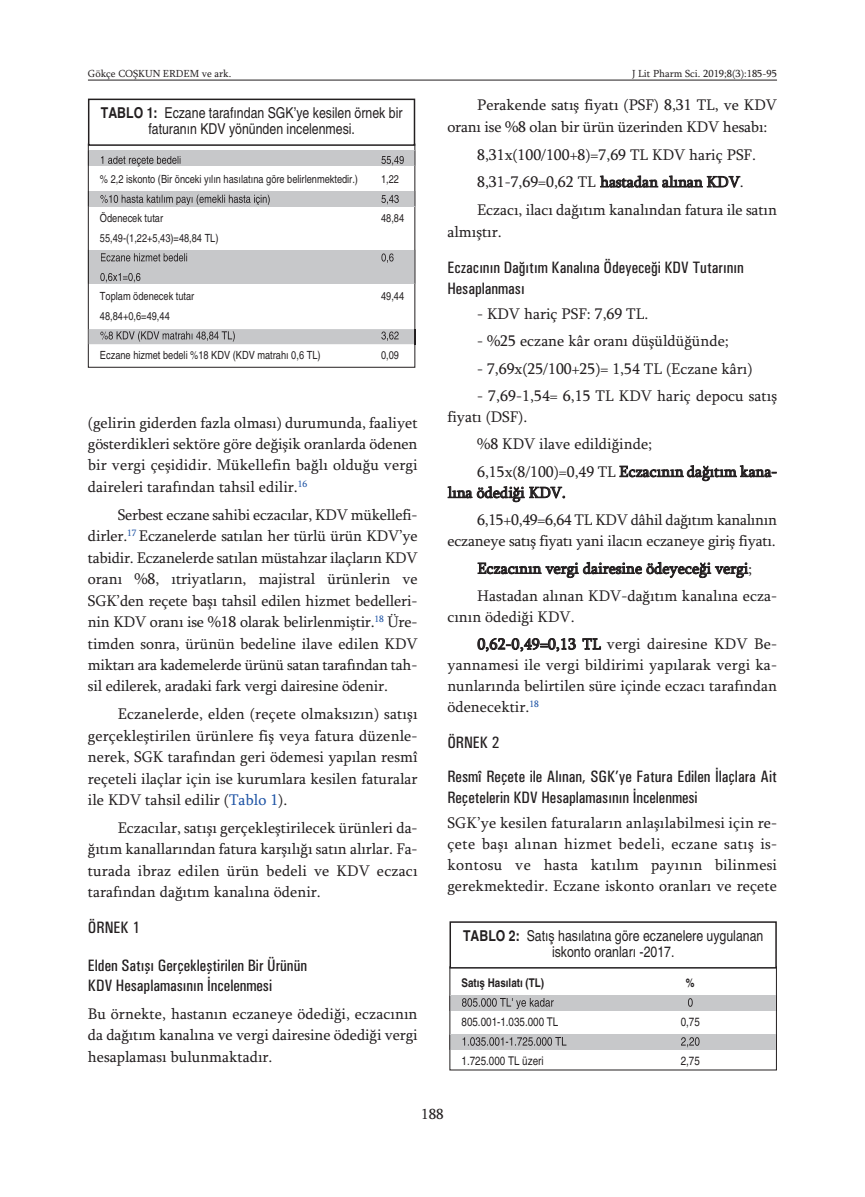
<style>
.page{position:relative;width:865px;height:1197px;background:#fff}
.page>*{position:absolute;margin:0;border:0;box-sizing:border-box;transform-origin:0 0}
.t1{font:500 condensed 16.5px/20.2px "Univers";color:#231f20}
.t2{font:15.75px/21.5px "Sylfaen";color:#231f20;text-align:justify}
.t3{font:15.75px/27.5px "Sylfaen";letter-spacing:-.02em;color:#231f20}
.t4{font:condensed 15px/16.5px "Helvetica";color:#231f20;text-align:center}
.t5{font:15px "Sylfaen";color:#231f20}
.t6{font:condensed 12px "Helvetica";color:#231f20}
.t7{font:700 condensed 12px "Helvetica";color:#231f20}
.t8{font:condensed 11.25px "Helvetica";color:#231f20}
.t9{font:10.5px "Sylfaen";color:#231f20}
.s1{font-weight:700}
.s2{color:#1c52a4}
</style>
<div class="page">
<hr style="left:88px;top:80px;width:689px;height:1px;background:#231f20">
<div style="left:449px;top:921px;width:327px;height:47px;border:2px solid #231f20"></div>
<div style="left:450px;top:995px;width:326px;height:15px;background:#c7c8ca"></div>
<svg style="left:449px;top:995px;width:2px;height:15px"></svg>
<svg style="left:776px;top:995px;width:1px;height:15px"></svg>
<svg style="left:462px;top:998px;width:82px;height:11px"></svg>
<div style="left:450px;top:1034px;width:326px;height:15px;background:#c7c8ca"></div>
<svg style="left:449px;top:1034px;width:2px;height:15px"></svg>
<svg style="left:776px;top:1034px;width:1px;height:15px"></svg>
<svg style="left:462px;top:1037px;width:96px;height:8px"></svg>
<div style="left:88px;top:99px;width:327px;height:47px;border:2px solid #231f20"></div>
<div style="left:89px;top:150px;width:325px;height:16px;background:#c7c8ca"></div>
<svg style="left:88px;top:150px;width:1px;height:16px"></svg>
<svg style="left:414px;top:150px;width:2px;height:16px"></svg>
<svg style="left:101px;top:156px;width:52px;height:10px"></svg>
<svg style="left:89px;top:191px;width:325px;height:15px;background:#bbbcbe"></svg>
<svg style="left:88px;top:191px;width:1px;height:15px"></svg>
<svg style="left:414px;top:191px;width:2px;height:15px"></svg>
<svg style="left:100px;top:195px;width:56px;height:8px"></svg>
<div style="left:89px;top:250px;width:325px;height:33px;background:#c7c8ca"></div>
<hr style="left:415px;top:250px;width:1px;height:33px;background:#231f20">
<hr style="left:88px;top:250px;width:1px;height:33px;background:#231f20">
<hr style="left:414px;top:250px;width:1px;height:33px;background:#231f20">
<svg style="left:101px;top:253px;width:72px;height:8px"></svg>
<svg style="left:100px;top:273px;width:40px;height:9px"></svg>
<svg style="left:89px;top:329px;width:327px;height:15px;background:#bababc"></svg>
<p class="t9" style="left:88px;top:67px;width:145px">Gökçe COŞKUN ERDEM ve ark.</p>
<p class="t9" style="left:632px;top:67px;width:146px">J Lit Pharm Sci. 2019;8(3):185-95</p>
<p class="t4" style="left:101px;top:104px;width:303px"><span class="s1">TABLO 1:</span> Eczane tarafından SGK’ye kesilen örnek bir faturanın KDV yönünden incelenmesi.</p>
<p class="t8" style="left:100px;top:173px;width:259px">% 2,2 iskonto (Bir önceki yılın hasılatına göre belirlenmektedir.)</p>
<p class="t8" style="left:381px;top:173px;width:19px">1,22</p>
<p class="t8" style="left:100px;top:212px;width:65px">Ödenecek tutar</p>
<p class="t8" style="left:381px;top:212px;width:25px">48,84</p>
<p class="t8" style="left:100px;top:231px;width:120px">55,49-(1,22+5,43)=48,84 TL)</p>
<p class="t8" style="left:100px;top:290px;width:96px">Toplam ödenecek tutar</p>
<p class="t8" style="left:381px;top:290px;width:25px">49,44</p>
<p class="t8" style="left:100px;top:309px;width:71px">48,84+0,6=49,44</p>
<p class="t8" style="left:100px;top:348px;width:222px">Eczane hizmet bedeli %18 KDV (KDV matrahı 0,6 TL)</p>
<p class="t8" style="left:381px;top:348px;width:19px">0,09</p>
<p class="t2" style="left:88px;top:411px;width:331px">(gelirin giderden fazla olması) durumunda, faaliyet gösterdikleri sektöre göre değişik oranlarda ödenen bir vergi çeşididir. Mükellefin bağlı olduğu vergi daireleri tarafından tahsil edilir.<sup>16</sup></p>
<p class="t2" style="left:88px;top:503px;width:331px;text-indent:30px">Serbest eczane sahibi eczacılar, KDV mükellefi&shy;dirler.<sup>17</sup> Eczanelerde satılan her türlü ürün KDV’ye tabidir. Eczanelerde satılan müstahzar ilaçların KDV oranı %8, ıtriyatların, majistral ürünlerin ve SGK’den reçete başı tahsil edilen hizmet bedelleri&shy;nin KDV oranı ise %18 olarak belirlenmiştir.<sup>18</sup> Üre&shy;timden sonra, ürünün bedeline ilave edilen KDV miktarı ara kademelerde ürünü satan tarafından tah&shy;sil edilerek, aradaki fark vergi dairesine ödenir.</p>
<p class="t2" style="left:88px;top:703px;width:331px;text-indent:30px">Eczanelerde, elden (reçete olmaksızın) satışı gerçekleştirilen ürünlere fiş veya fatura düzenle&shy;nerek, SGK tarafından geri ödemesi yapılan resmî reçeteli ilaçlar için ise kurumlara kesilen faturalar ile KDV tahsil edilir (<span class="s2">Tablo 1</span>).</p>
<p class="t2" style="left:88px;top:816px;width:331px;text-indent:30px">Eczacılar, satışı gerçekleştirilecek ürünleri da&shy;ğıtım kanallarından fatura karşılığı satın alırlar. Fa&shy;turada ibraz edilen ürün bedeli ve KDV eczacı tarafından dağıtım kanalına ödenir.</p>
<p class="t1" style="left:88px;top:917px;width:54px">ÖRNEK 1</p>
<p class="t1" style="left:88px;top:954px;width:221px">Elden Satışı Gerçekleştirilen Bir Ürünün<br>KDV Hesaplamasının İncelenmesi</p>
<p class="t2" style="left:88px;top:1002px;width:331px">Bu örnekte, hastanın eczaneye ödediği, eczacının da dağıtım kanalına ve vergi dairesine ödediği vergi hesaplaması bulunmaktadır.</p>
<p class="t2" style="left:447px;top:94px;width:331px;text-indent:30px">Perakende satış fiyatı (PSF) 8,31 TL, ve KDV oranı ise %8 olan bir ürün üzerinden KDV hesabı:</p>
<p class="t2" style="left:477px;top:140px;width:301px;line-height:27.9px;text-align:left">8,31x(100/100+8)=7,69 TL KDV hariç PSF.<br>8,31-7,69=0,62 TL hastadan alınan KDV.<br>Eczacı, ilacı dağıtım kanalından fatura ile satın</p>
<p class="t2" style="left:447px;top:220px;width:56px">almıştır.</p>
<p class="t1" style="left:447px;top:256px;width:298px;line-height:21px">Eczacının Dağıtım Kanalına Ödeyeceği KDV Tutarının<br>Hesaplanması</p>
<p class="t2" style="left:477px;top:303px;width:173px">- KDV hariç PSF: 7,69 TL.</p>
<p class="t2" style="left:477px;top:330px;width:253px">- %25 eczane kâr oranı düşüldüğünde;</p>
<p class="t2" style="left:477px;top:357px;width:277px">- 7,69x(25/100+25)= 1,54 TL (Eczane kârı)</p>
<p class="t2" style="left:447px;top:385px;width:331px;line-height:21px;text-indent:30px">- 7,69-1,54= 6,15 TL KDV hariç depocu satış fiyatı (DSF).</p>
<p class="t2" style="left:477px;top:430px;width:301px;line-height:27.3px">%8 KDV ilave edildiğinde;<br>6,15x(8/100)=0,49 TL Eczacının dağıtım kana-</p>
<p class="t3" style="left:477px;top:478px;width:301px;text-indent:-29px">lına ödediği KDV.<br>6,15+0,49=6,64 TL KDV dâhil dağıtım kanalının</p>
<p class="t2" style="left:477px;top:527px;width:301px;line-height:27.5px;text-align:left;text-indent:-30px">eczaneye satış fiyatı yani ilacın eczaneye giriş fiyatı.<br>Eczacının vergi dairesine ödeyeceği vergi;<br>Hastadan alınan KDV-dağıtım kanalına ecza-</p>
<p class="t2" style="left:477px;top:603px;width:301px;line-height:27.5px;text-indent:-30px">cının ödediği KDV.<br>0,62-0,49=0,13 TL vergi dairesine KDV Be-</p>
<p class="t2" style="left:447px;top:654px;width:331px;line-height:21px">yannamesi ile vergi bildirimi yapılarak vergi ka&shy;nunlarında belirtilen süre içinde eczacı tarafından ödenecektir.<sup>18</sup></p>
<p class="t1" style="left:447px;top:725px;width:331px;line-height:33.8px">ÖRNEK 2<br>Resmî Reçete ile Alınan, SGK’ye Fatura Edilen İlaçlara Ait</p>
<p class="t1" style="left:447px;top:787px;width:252px">Reçetelerin KDV Hesaplamasının İncelenmesi</p>
<p class="t2" style="left:447px;top:812px;width:331px;line-height:21px">SGK’ye kesilen faturaların anlaşılabilmesi için re&shy;çete başı alınan hizmet bedeli, eczane satış is&shy;kontosu ve hasta katılım payının bilinmesi gerekmektedir. Eczane iskonto oranları ve reçete</p>
<p class="t4" style="left:463px;top:927px;width:302px"><span class="s1">TABLO 2:</span> Satış hasılatına göre eczanelere uygulanan iskonto oranları -2017.</p>
<p class="t7" style="left:461px;top:975px;width:84px">Satış Hasılatı (TL)</p>
<p class="t7" style="left:686px;top:975px;width:10px">%</p>
<p class="t6" style="left:461px;top:1014px;width:98px">805.001-1.035.000 TL</p>
<p class="t6" style="left:680px;top:1014px;width:21px">0,75</p>
<p class="t6" style="left:461px;top:1053px;width:84px">1.725.000 TL üzeri</p>
<p class="t6" style="left:680px;top:1053px;width:21px">2,75</p>
<p class="t5" style="left:421px;top:1104px;width:24px">188</p>
</div>
